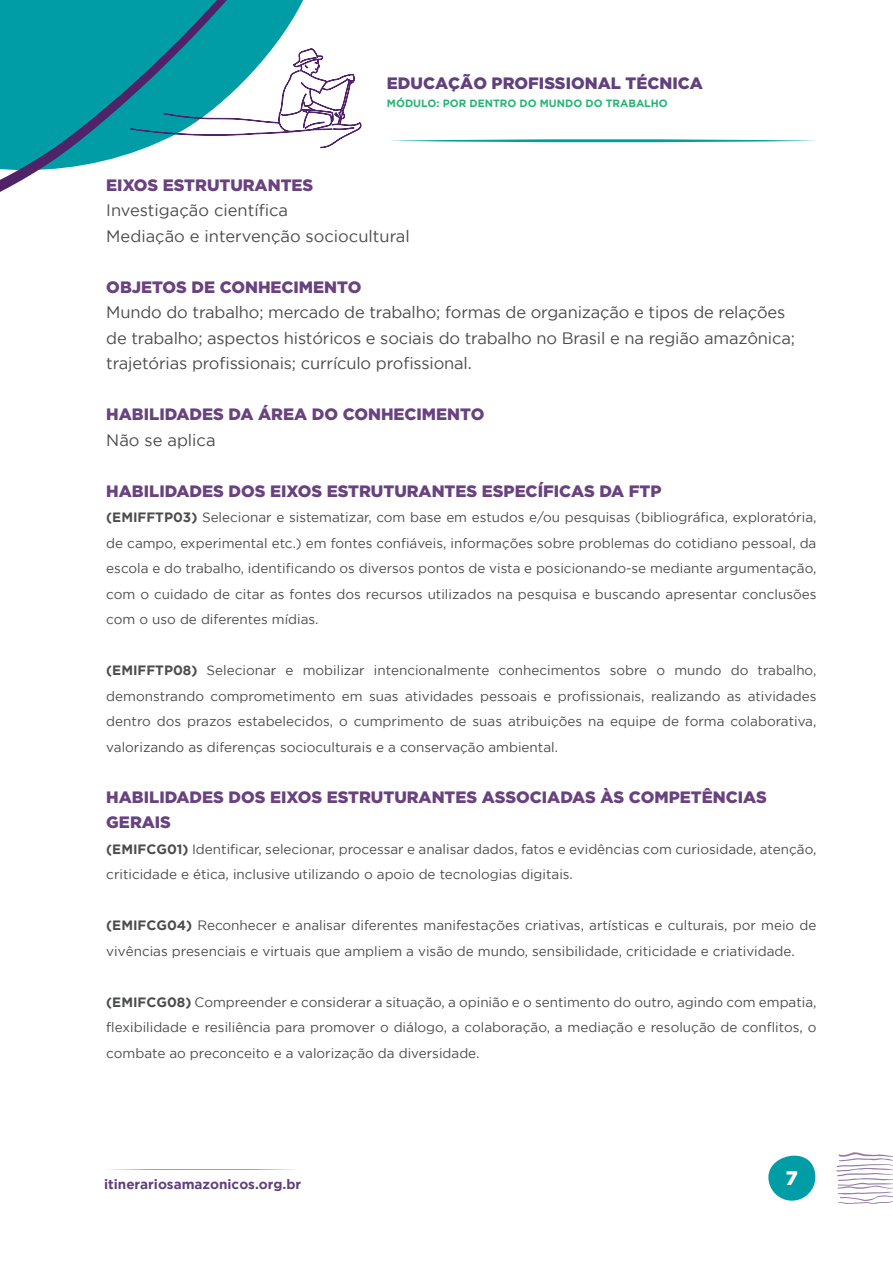
<style>
.page{position:relative;width:893px;height:1263px;background:#fff}
.page>*{position:absolute;margin:0;border:0;box-sizing:border-box;transform-origin:0 0}
.t1{font:900 19.5px "Gotham";color:#fff}
.t2{font:16.5px/25.5px "Gotham";letter-spacing:-.01em;color:#4b4c4d}
.t3{font:900 16.5px/25.5px "Gotham";color:#69427f}
.t4{font:900 16.5px "Gotham";color:#61407d}
.t5{font:13.5px/25.5px "Gotham";color:#4b4c4d;text-align:justify}
.t6{font:700 13.5px "Gotham";color:#61407d}
.t7{font:700 10.5px "Gotham";color:#25b474}
.s1{font-weight:700}
</style>
<div class="page">
<svg style="left:404px;top:139px;width:411px;height:4px"></svg>
<svg style="left:262px;top:0;width:142px;height:149px"></svg>
<svg style="left:262px;top:48px;width:100px;height:100px"></svg>
<svg style="left:0;top:0;width:262px;height:192px;fill:#009da7"></svg>
<svg style="left:836px;top:1152px;width:57px;height:52px"></svg>
<svg style="left:768px;top:1156px;width:47px;height:44px"></svg>
<svg style="left:107px;top:1169px;width:190px;height:1px"></svg>
<p class="t4" style="left:387px;top:73px;width:318px">EDUCAÇÃO PROFISSIONAL TÉCNICA</p>
<p class="t7" style="left:387px;top:97px;width:282px">MÓDULO: POR DENTRO DO MUNDO DO TRABALHO</p>
<p class="t3" style="left:106px;top:172px;width:209px">EIXOS ESTRUTURANTES</p>
<p class="t2" style="left:106px;top:197px;width:183px">Investigação científica</p>
<p class="t2" style="left:106px;top:223px;width:305px">Mediação e intervenção sociocultural</p>
<p class="t3" style="left:106px;top:274px;width:257px">OBJETOS DE CONHECIMENTO</p>
<p class="t2" style="left:106px;top:299px;width:690px">Mundo do trabalho; mercado de trabalho; formas de organização e tipos de relações de trabalho; aspectos históricos e sociais do trabalho no Brasil e na região amazônica; trajetórias profissionais; currículo profissional.</p>
<p class="t3" style="left:106px;top:401px;width:380px">HABILIDADES DA ÁREA DO CONHECIMENTO</p>
<p class="t2" style="left:106px;top:427px;width:111px">Não se aplica</p>
<p class="t3" style="left:106px;top:478px;width:557px">HABILIDADES DOS EIXOS ESTRUTURANTES ESPECÍFICAS DA FTP</p>
<p class="t5" style="left:106px;top:504px;width:712px"><span class="s1">(EMIFFTP03)</span> Selecionar e sistematizar, com base em estudos e/ou pesquisas (bibliográfica, exploratória, de campo, experimental etc.) em fontes confiáveis, informações sobre problemas do cotidiano pessoal, da escola e do trabalho, identificando os diversos pontos de vista e posicionando-se mediante argumentação, com o cuidado de citar as fontes dos recursos utilizados na pesquisa e buscando apresentar conclusões com o uso de diferentes mídias.</p>
<p class="t5" style="left:106px;top:657px;width:712px"><span class="s1">(EMIFFTP08)</span> Selecionar e mobilizar intencionalmente conhecimentos sobre o mundo do trabalho, demonstrando comprometimento em suas atividades pessoais e profissionais, realizando as atividades dentro dos prazos estabelecidos, o cumprimento de suas atribuições na equipe de forma colaborativa, valorizando as diferenças socioculturais e a conservação ambiental.</p>
<p class="t3" style="left:106px;top:784px;width:662px">HABILIDADES DOS EIXOS ESTRUTURANTES ASSOCIADAS ÀS COMPETÊNCIAS<br>GERAIS</p>
<p class="t5" style="left:106px;top:836px;width:712px"><span class="s1">(EMIFCG01)</span> Identificar, selecionar, processar e analisar dados, fatos e evidências com curiosidade, atenção, criticidade e ética, inclusive utilizando o apoio de tecnologias digitais.</p>
<p class="t5" style="left:106px;top:912px;width:712px"><span class="s1">(EMIFCG04)</span> Reconhecer e analisar diferentes manifestações criativas, artísticas e culturais, por meio de vivências presenciais e virtuais que ampliem a visão de mundo, sensibilidade, criticidade e criatividade.</p>
<p class="t5" style="left:106px;top:989px;width:712px"><span class="s1">(EMIFCG08)</span> Compreender e considerar a situação, a opinião e o sentimento do outro, agindo com empatia, flexibilidade e resiliência para promover o diálogo, a colaboração, a mediação e resolução de conflitos, o combate ao preconceito e a valorização da diversidade.</p>
<p class="t6" style="left:104px;top:1176px;width:199px">itinerariosamazonicos.org.br</p>
<h1 class="t1" style="left:786px;top:1167px;width:13px">7</h1>
</div>
